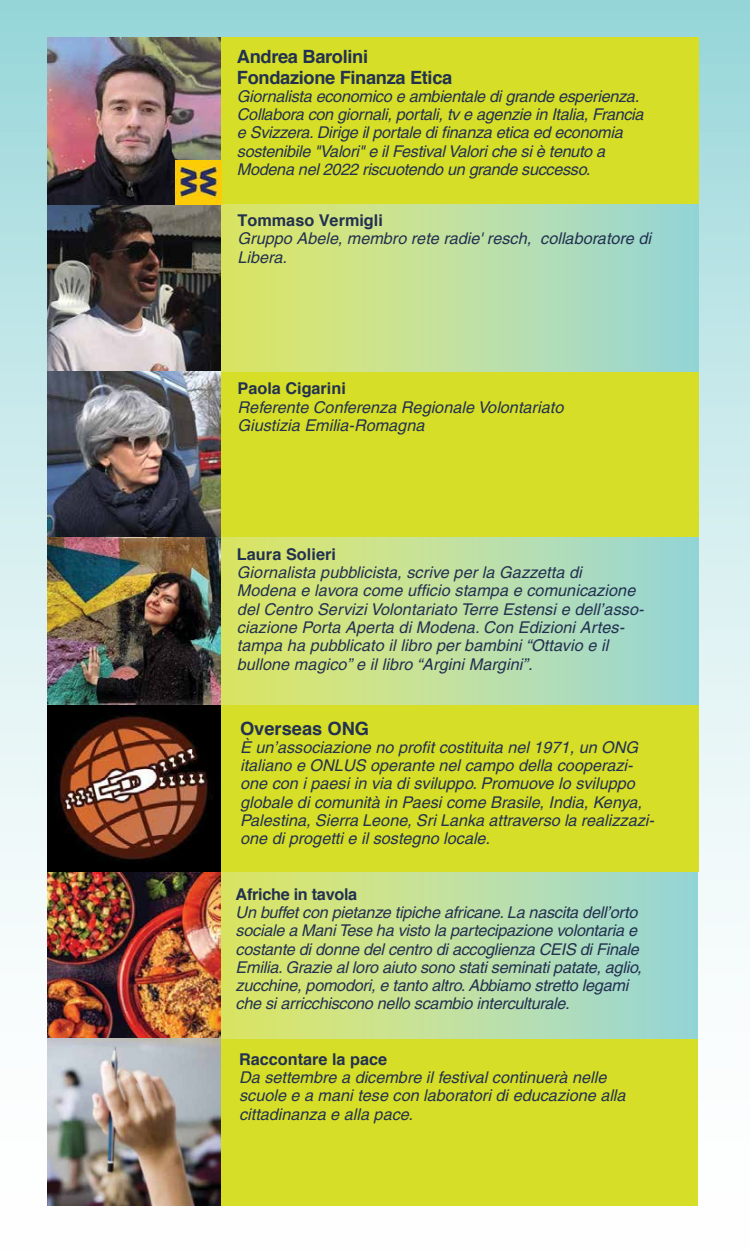
<style>
.page{position:relative;width:750px;height:1250px;background:#fff}
.page>*{position:absolute;margin:0;border:0;box-sizing:border-box;transform-origin:0 0}
.t1{font:700 18.25px/20.2px "Helvetica";letter-spacing:-.02em;color:#233150}
.t2{font:700 18.25px "Helvetica";color:#233150}
.t3{font:italic 16.25px/18.2px "Helvetica";color:#233150}
.t4{font:italic 16.25px/18.2px "Helvetica";letter-spacing:-.02em;color:#233150}
.t5{font:700 16.25px "Helvetica";color:#233150}
.t6{font:700 16.25px "Helvetica";letter-spacing:-.02em;color:#233150}
</style>
<div class="page">
<div style="left:0;top:0;width:750px;height:1250px;background:linear-gradient(to bottom,#a1dadd,#fff)"></div>
<div style="left:49px;top:37px;width:650px;height:167px;background:#d6de27"></div>
<div style="left:49px;top:371px;width:650px;height:167px;background:#d6de27"></div>
<svg style="left:220px;top:204px;width:479px;height:167px;background:#bcde9f"></svg>
<svg style="left:220px;top:538px;width:479px;height:167px;background:#bcde9f"></svg>
<svg style="left:220px;top:872px;width:478px;height:167px;background:#bdde9f"></svg>
<div style="left:49px;top:705px;width:650px;height:167px;background:#d6de27"></div>
<div style="left:49px;top:1039px;width:649px;height:167px;background:#d6de27"></div>
<img style="left:48px;top:37px;width:172px;height:1169px">
<img style="left:176px;top:161px;width:46px;height:44px">
<p class="t1" style="left:237px;top:46px;width:217px">Andrea Barolini<br>Fondazione Finanza Etica</p>
<p class="t4" style="left:237px;top:87px;width:408px">Giornalista economico e ambientale di grande esperienza.<br>Collabora con giornali, portali, tv e agenzie in Italia, Francia e Svizzera. Dirige il portale di finanza etica ed economia sostenibile "Valori" e il Festival Valori che si è tenuto a Modena nel 2022 riscuotendo un grande successo.</p>
<p class="t5" style="left:238px;top:210px;width:147px">Tommaso Vermigli</p>
<p class="t3" style="left:238px;top:229px;width:415px">Gruppo Abele, membro rete radie' resch, collaboratore di<br>Libera.</p>
<p class="t5" style="left:238px;top:378px;width:110px">Paola Cigarini</p>
<p class="t3" style="left:238px;top:398px;width:327px">Referente Conferenza Regionale Volontariato<br>Giustizia Emilia-Romagna</p>
<p class="t5" style="left:237px;top:544px;width:101px">Laura Solieri</p>
<p class="t3" style="left:237px;top:563px;width:409px">Giornalista pubblicista, scrive per la Gazzetta di Modena e lavora come ufficio stampa e comunicazione del Centro Servizi Volontariato Terre Estensi e dell’asso&shy;ciazione Porta Aperta di Modena. Con Edizioni Artes&shy;tampa ha pubblicato il libro per bambini “Ottavio e il bullone magico” e il libro “Argini Margini”.</p>
<p class="t2" style="left:240px;top:717px;width:131px">Overseas ONG</p>
<p class="t3" style="left:240px;top:738px;width:416px">È un’associazione no profit costituita nel 1971, un ONG italiano e ONLUS operante nel campo della cooperazi&shy;one con i paesi in via di sviluppo. Promuove lo sviluppo globale di comunità in Paesi come Brasile, India, Kenya, Palestina, Sierra Leone, Sri Lanka attraverso la realizzazi&shy;one di progetti e il sostegno locale.</p>
<p class="t6" style="left:236px;top:884px;width:123px">Afriche in tavola</p>
<p class="t4" style="left:236px;top:903px;width:407px">Un buffet con pietanze tipiche africane. La nascita dell’orto sociale a Mani Tese ha visto la partecipazione volontaria e costante di donne del centro di accoglienza CEIS di Finale Emilia. Grazie al loro aiuto sono stati seminati patate, aglio, zucchine, pomodori, e tanto altro. Abbiamo stretto legami che si arricchiscono nello scambio interculturale.</p>
<p class="t5" style="left:239px;top:1049px;width:150px">Raccontare la pace</p>
<p class="t3" style="left:239px;top:1068px;width:388px">Da settembre a dicembre il festival continuerà nelle scuole e a mani tese con laboratori di educazione alla cittadinanza e alla pace.</p>
</div>
